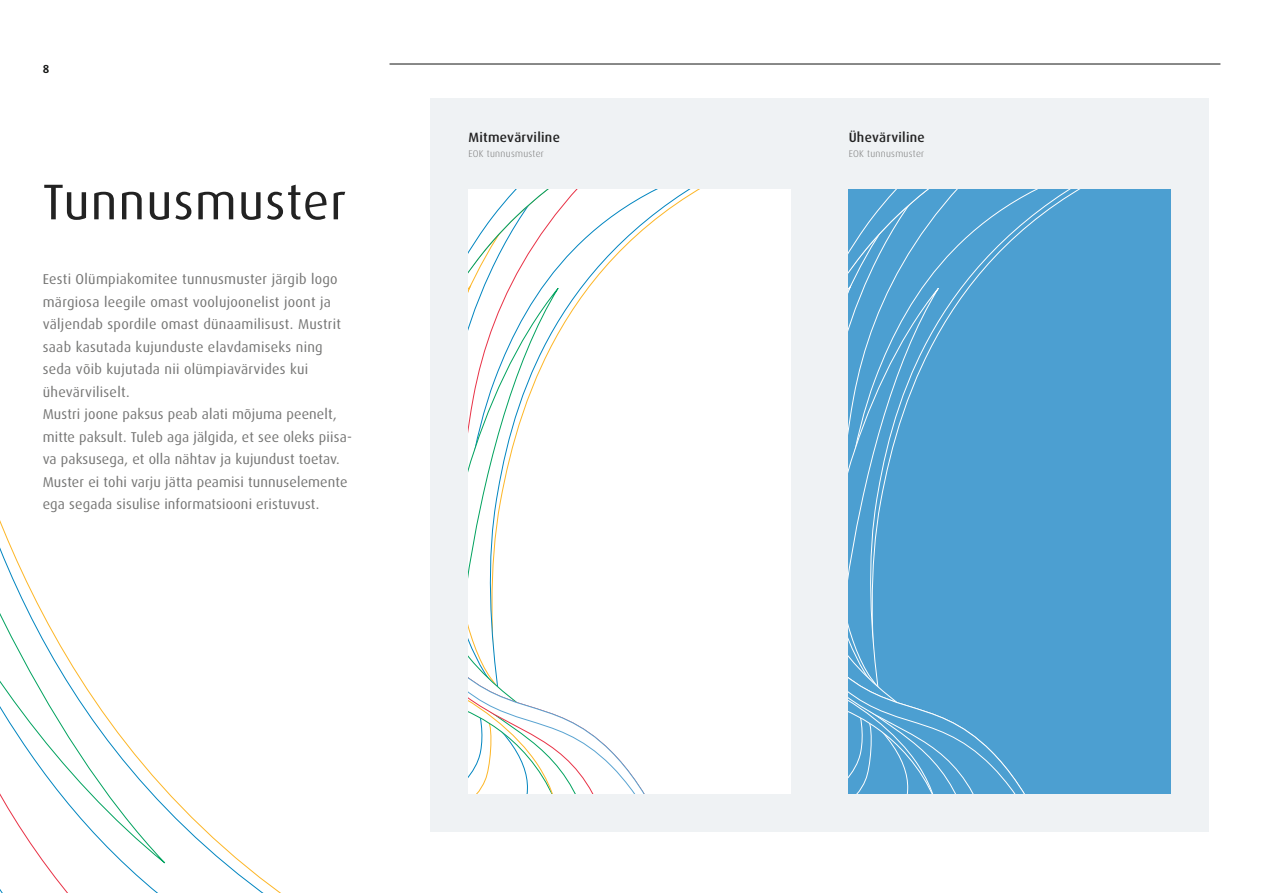
<style>
.page{position:relative;width:1263px;height:893px;background:#fff}
.page>*{position:absolute;margin:0;border:0;box-sizing:border-box;transform-origin:0 0}
.t1{font:50.25px "Dax";letter-spacing:.02em;color:#222}
.t2{font:14.25px/22.5px "Dax";letter-spacing:.01em;color:#757574}
.t3{font:500 13.5px "Dax";letter-spacing:.02em;color:#222}
.t4{font:700 11.7px "Dax";color:#131413}
.t5{font:300 9.75px "Dax";letter-spacing:.03em;color:#777}
</style>
<div class="page">
<div style="left:431px;top:98px;width:778px;height:733px;background:#eff2f4"></div>
<hr style="left:389px;top:64px;width:831px;height:1px;background:#131413">
<div style="left:728px;top:189px;width:59px;height:604px;background:#fff"></div>
<div style="left:849px;top:189px;width:319px;height:604px;background:#4c9fd1"></div>
<svg style="left:849px;top:279px;width:130px;height:514px;background:#53a3d2"></svg>
<svg style="left:633px;top:63px;width:95px;height:698px"></svg>
<svg style="left:583px;top:63px;width:50px;height:698px"></svg>
<svg style="left:389px;top:63px;width:194px;height:698px"></svg>
<svg style="left:173px;top:761px;width:555px;height:69px"></svg>
<svg style="left:187px;top:830px;width:541px;height:3px"></svg>
<svg style="left:190px;top:833px;width:91px;height:60px"></svg>
<svg style="left:0;top:520px;width:173px;height:373px"></svg>
<p class="t4" style="left:43px;top:62px;width:8px">8</p>
<h1 class="t1" style="left:43px;top:174px;width:305px">Tunnusmuster</h1>
<p class="t2" style="left:43px;top:268px;width:311px">Eesti Olümpiakomitee tunnusmuster järgib logo märgiosa leegile omast voolujoonelist joont ja väljendab spordile omast dünaamilisust. Mustrit saab kasutada kujunduste elavdamiseks ning seda võib kujutada nii olümpiavärvides kui ühevärviliselt.<br>Mustri joone paksus peab alati mõjuma peenelt, mitte paksult. Tuleb aga jälgida, et see oleks piisa&shy;va paksusega, et olla nähtav ja kujundust toetav.<br>Muster ei tohi varju jätta peamisi tunnuselemente ega segada sisulise informatsiooni eristuvust.</p>
<p class="t3" style="left:468px;top:130px;width:93px">Mitmevärviline</p>
<p class="t5" style="left:468px;top:149px;width:77px">EOK tunnusmuster</p>
<p class="t3" style="left:849px;top:130px;width:78px">Ühevärviline</p>
<p class="t5" style="left:849px;top:149px;width:77px">EOK tunnusmuster</p>
</div>
